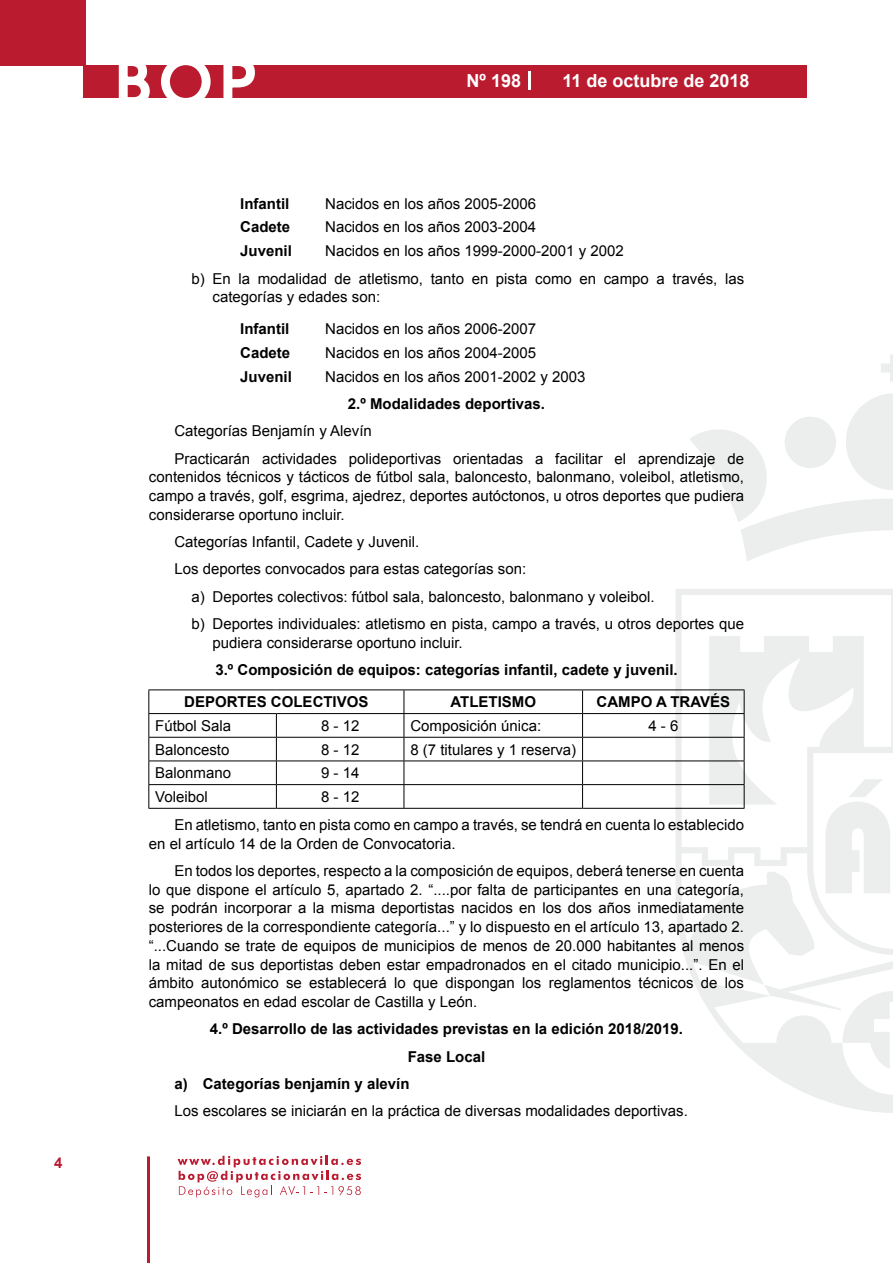
<style>
.page{position:relative;width:893px;height:1263px;background:#fff}
.page>*{position:absolute;margin:0;border:0;box-sizing:border-box;transform-origin:0 0}
.t1{font:500 61.5px "Avant Garde";color:#fff}
.t2{font:700 18px "Arial";color:#fff}
.t3{font:15px/18.8px "Arial";color:#000}
.t4{font:700 15px/32.2px "Arial";color:#000}
.t5{font:700 15px "Arial";color:#ba1b2f}
</style>
<div class="page">
<svg style="left:178px;top:1156px;width:183px;height:41px"></svg>
<hr style="left:147px;top:1156px;width:3px;height:107px;background:#ba1b2f">
<div style="left:0;top:0;width:85px;height:66px;background:#ba1b2f"></div>
<div style="left:84px;top:65px;width:723px;height:33px;background:#ba1b2f"></div>
<svg style="left:118px;top:65px;width:32px;height:33px"></svg>
<svg style="left:161px;top:65px;width:50px;height:33px"></svg>
<svg style="left:223px;top:65px;width:32px;height:33px"></svg>
<svg style="left:529px;top:71px;width:2px;height:19px"></svg>
<svg style="left:881px;top:355px;width:12px;height:27px"></svg>
<svg style="left:690px;top:393px;width:203px;height:168px"></svg>
<svg style="left:675px;top:589px;width:218px;height:524px"></svg>
<svg style="left:764px;top:984px;width:129px;height:86px"></svg>
<svg style="left:825px;top:779px;width:66px;height:114px"></svg>
<hr style="left:148px;top:689px;width:128px;height:1px;background:#000">
<hr style="left:276px;top:689px;width:128px;height:1px;background:#000">
<hr style="left:404px;top:689px;width:179px;height:1px;background:#000">
<hr style="left:583px;top:689px;width:161px;height:1px;background:#000">
<hr style="left:148px;top:713px;width:128px;height:1px;background:#000">
<hr style="left:276px;top:713px;width:128px;height:1px;background:#000">
<hr style="left:404px;top:713px;width:179px;height:1px;background:#000">
<hr style="left:583px;top:713px;width:161px;height:1px;background:#000">
<hr style="left:148px;top:737px;width:128px;height:1px;background:#000">
<hr style="left:276px;top:737px;width:128px;height:1px;background:#000">
<hr style="left:404px;top:737px;width:179px;height:1px;background:#000">
<hr style="left:583px;top:737px;width:161px;height:1px;background:#000">
<hr style="left:148px;top:760px;width:128px;height:1px;background:#000">
<hr style="left:276px;top:760px;width:128px;height:1px;background:#000">
<hr style="left:404px;top:760px;width:179px;height:1px;background:#000">
<hr style="left:583px;top:760px;width:161px;height:1px;background:#000">
<hr style="left:148px;top:784px;width:128px;height:1px;background:#000">
<svg style="left:148px;top:690px;width:1px;height:118px"></svg>
<hr style="left:276px;top:784px;width:128px;height:1px;background:#000">
<svg style="left:276px;top:714px;width:1px;height:94px"></svg>
<hr style="left:404px;top:784px;width:179px;height:1px;background:#000">
<svg style="left:404px;top:690px;width:1px;height:118px"></svg>
<hr style="left:583px;top:784px;width:161px;height:1px;background:#000">
<svg style="left:582px;top:690px;width:1px;height:118px"></svg>
<svg style="left:744px;top:690px;width:1px;height:118px"></svg>
<hr style="left:148px;top:808px;width:128px;height:1px;background:#000">
<hr style="left:276px;top:808px;width:128px;height:1px;background:#000">
<hr style="left:404px;top:808px;width:179px;height:1px;background:#000">
<hr style="left:583px;top:808px;width:161px;height:1px;background:#000">
<p class="t5" style="left:54px;top:1153px;width:10px">4</p>
<h1 class="t1" style="left:115px;top:44px;width:141px">BOP</h1>
<p class="t2" style="left:467px;top:69px;width:56px">Nº 198</p>
<p class="t2" style="left:562px;top:69px;width:189px">11 de octubre de 2018</p>
<p class="t4" style="left:240px;top:188px;width:51px">Infantil</p>
<p class="t3" style="left:325px;top:194px;width:212px">Nacidos en los años 2005-2006</p>
<p class="t4" style="left:240px;top:211px;width:52px">Cadete</p>
<p class="t3" style="left:325px;top:218px;width:212px">Nacidos en los años 2003-2004</p>
<p class="t4" style="left:240px;top:235px;width:53px">Juvenil</p>
<p class="t3" style="left:191px;top:237px;width:554px;line-height:27.6px;text-indent:134px">Nacidos en los años 1999-2000-2001 y 2002<br>b) En la modalidad de atletismo, tanto en pista como en campo a través, las</p>
<p class="t3" style="left:213px;top:288px;width:169px">categorías y edades son:</p>
<p class="t4" style="left:240px;top:313px;width:51px">Infantil</p>
<p class="t3" style="left:325px;top:320px;width:212px">Nacidos en los años 2006-2007</p>
<p class="t4" style="left:240px;top:337px;width:52px">Cadete</p>
<p class="t3" style="left:325px;top:343px;width:212px">Nacidos en los años 2004-2005</p>
<p class="t4" style="left:240px;top:361px;width:53px">Juvenil</p>
<p class="t3" style="left:325px;top:367px;width:262px">Nacidos en los años 2001-2002 y 2003</p>
<p class="t4" style="left:348px;top:388px;width:199px">2.º Modalidades deportivas.</p>
<p class="t3" style="left:174px;top:418px;width:571px;line-height:27.3px">Categorías Benjamín y Alevín<br>Practicarán actividades polideportivas orientadas a facilitar el aprendizaje de</p>
<p class="t3" style="left:149px;top:468px;width:597px;text-align:justify">contenidos técnicos y tácticos de fútbol sala, baloncesto, balonmano, voleibol, atletismo, campo a través, golf, esgrima, ajedrez, deportes autóctonos, u otros deportes que pudiera considerarse oportuno incluir.</p>
<p class="t3" style="left:174px;top:533px;width:247px">Categorías Infantil, Cadete y Juvenil.</p>
<p class="t3" style="left:174px;top:560px;width:353px">Los deportes convocados para estas categorías son:</p>
<p class="t3" style="left:191px;top:587px;width:465px">a) Deportes colectivos: fútbol sala, baloncesto, balonmano y voleibol.</p>
<p class="t3" style="left:191px;top:614px;width:554px">b) Deportes individuales: atletismo en pista, campo a través, u otros deportes que</p>
<p class="t3" style="left:213px;top:633px;width:252px">pudiera considerarse oportuno incluir.</p>
<p class="t4" style="left:184px;top:654px;width:495px;text-indent:31px">3.º Composición de equipos: categorías infantil, cadete y juvenil.<br>DEPORTES COLECTIVOS</p>
<p class="t4" style="left:450px;top:686px;width:87px">ATLETISMO</p>
<p class="t4" style="left:596px;top:686px;width:135px">CAMPO A TRAVÉS</p>
<p class="t3" style="left:155px;top:716px;width:77px">Fútbol Sala</p>
<p class="t3" style="left:321px;top:716px;width:40px">8 - 12</p>
<p class="t3" style="left:410px;top:716px;width:132px">Composición única:</p>
<p class="t3" style="left:648px;top:716px;width:32px">4 - 6</p>
<p class="t3" style="left:155px;top:740px;width:76px">Baloncesto</p>
<p class="t3" style="left:321px;top:740px;width:40px">8 - 12</p>
<p class="t3" style="left:410px;top:740px;width:167px">8 (7 titulares y 1 reserva)</p>
<p class="t3" style="left:155px;top:764px;width:77px">Balonmano</p>
<p class="t3" style="left:321px;top:764px;width:40px">9 - 14</p>
<p class="t3" style="left:155px;top:787px;width:54px">Voleibol</p>
<p class="t3" style="left:174px;top:783px;width:571px;line-height:28px;text-indent:147px">8 - 12<br>En atletismo, tanto en pista como en campo a través, se tendrá en cuenta lo establecido</p>
<p class="t3" style="left:174px;top:830px;width:571px;line-height:27.3px;text-indent:-26px">en el artículo 14 de la Orden de Convocatoria.<br>En todos los deportes, respecto a la composición de equipos, deberá tenerse en cuenta</p>
<p class="t3" style="left:149px;top:880px;width:597px;text-align:justify">lo que dispone el artículo 5, apartado 2. “....por falta de participantes en una categoría, se podrán incorporar a la misma deportistas nacidos en los dos años inmediatamente posteriores de la correspondiente categoría...” y lo dispuesto en el artículo 13, apartado 2. “...Cuando se trate de equipos de municipios de menos de 20.000 habitantes al menos la mitad de sus deportistas deben estar empadronados en el citado municipio...”. En el ámbito autonómico se establecerá lo que dispongan los reglamentos técnicos de los campeonatos en edad escolar de Castilla y León.</p>
<p class="t4" style="left:210px;top:1013px;width:475px">4.º Desarrollo de las actividades previstas en la edición 2018/2019.</p>
<p class="t4" style="left:408px;top:1041px;width:79px">Fase Local</p>
<p class="t4" style="left:174px;top:1068px;width:237px">a) Categorías benjamín y alevín</p>
<p class="t3" style="left:174px;top:1102px;width:515px">Los escolares se iniciarán en la práctica de diversas modalidades deportivas.</p>
</div>
